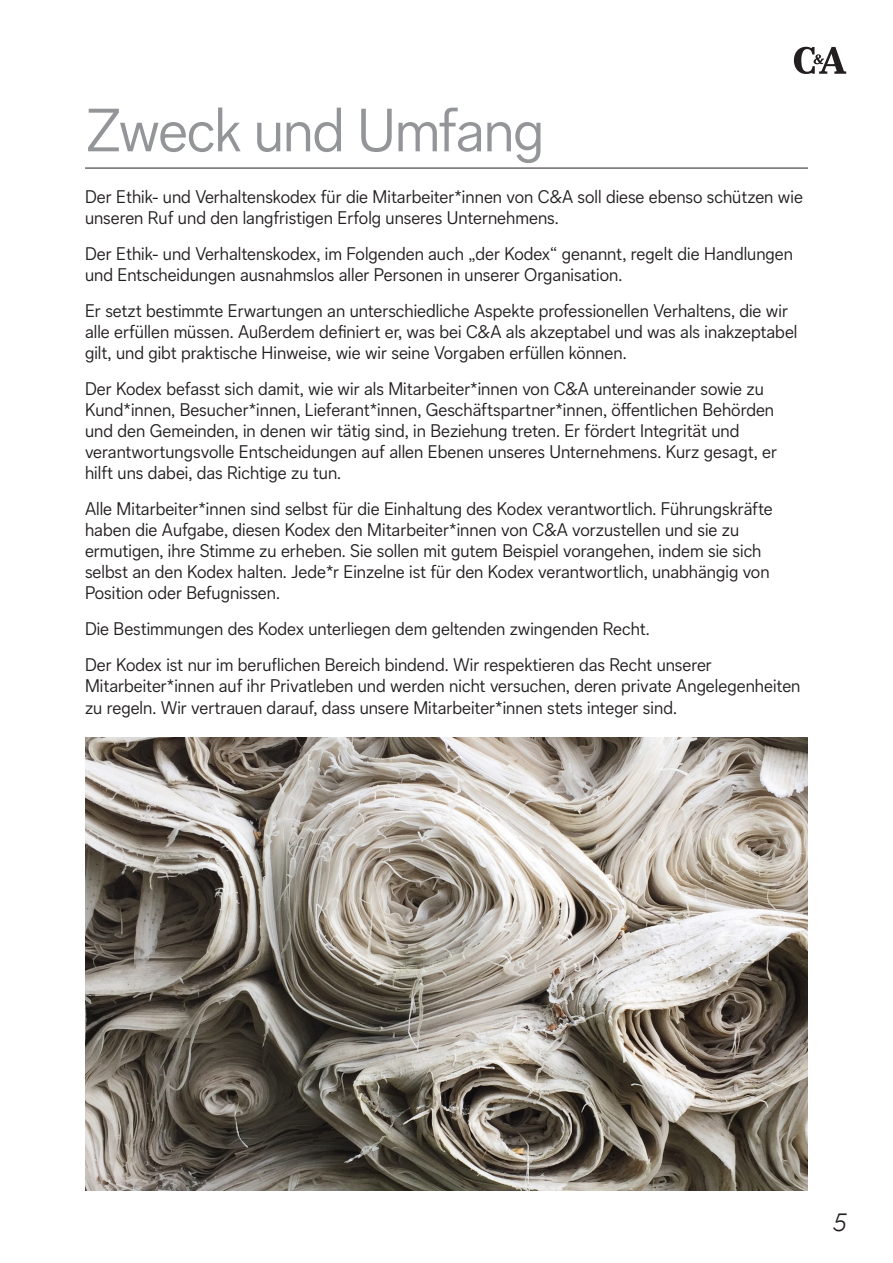
<style>
.page{position:relative;width:893px;height:1263px;background:#fff}
.page>*{position:absolute;margin:0;border:0;box-sizing:border-box;transform-origin:0 0}
.Headlines{font:300 60px "CA Sans";letter-spacing:-.02em;color:#939598}
.t1{font:italic 300 25.5px "CA Sans";color:#231f20}
.t2{font:300 18px/21px "CA Sans";color:#231f20}
</style>
<div class="page">
<svg style="left:794px;top:47px;width:52px;height:27px"></svg>
<hr style="left:85px;top:168px;width:723px;height:1px;background:#231f20">
<img style="left:85px;top:738px;width:723px;height:453px">
<p class="Headlines" style="left:85px;top:95px;width:461px">Zweck und Umfang</p>
<p class="t2" style="left:85px;top:186px;width:719px">Der Ethik- und Verhaltenskodex für die Mitarbeiter*innen von C&amp;A soll diese ebenso schützen wie unseren Ruf und den langfristigen Erfolg unseres Unternehmens.</p>
<p class="t2" style="left:85px;top:243px;width:710px">Der Ethik- und Verhaltenskodex, im Folgenden auch „der Kodex“ genannt, regelt die Handlungen und Entscheidungen ausnahmslos aller Personen in unserer Organisation.</p>
<p class="t2" style="left:85px;top:300px;width:714px">Er setzt bestimmte Erwartungen an unterschiedliche Aspekte professionellen Verhaltens, die wir alle erfüllen müssen. Außerdem definiert er, was bei C&amp;A als akzeptabel und was als inakzeptabel gilt, und gibt praktische Hinweise, wie wir seine Vorgaben erfüllen können.</p>
<p class="t2" style="left:85px;top:378px;width:694px">Der Kodex befasst sich damit, wie wir als Mitarbeiter*innen von C&amp;A untereinander sowie zu Kund*innen, Besucher*innen, Lieferant*innen, Geschäftspartner*innen, öffentlichen Behörden und den Gemeinden, in denen wir tätig sind, in Beziehung treten. Er fördert Integrität und verantwortungsvolle Entscheidungen auf allen Ebenen unseres Unternehmens. Kurz gesagt, er hilft uns dabei, das Richtige zu tun.</p>
<p class="t2" style="left:85px;top:498px;width:689px">Alle Mitarbeiter*innen sind selbst für die Einhaltung des Kodex verantwortlich. Führungskräfte haben die Aufgabe, diesen Kodex den Mitarbeiter*innen von C&amp;A vorzustellen und sie zu ermutigen, ihre Stimme zu erheben. Sie sollen mit gutem Beispiel vorangehen, indem sie sich selbst an den Kodex halten. Jede*r Einzelne ist für den Kodex verantwortlich, unabhängig von Position oder Befugnissen.</p>
<p class="t2" style="left:85px;top:618px;width:566px">Die Bestimmungen des Kodex unterliegen dem geltenden zwingenden Recht.</p>
<p class="t2" style="left:85px;top:654px;width:717px;line-height:21.8px">Der Kodex ist nur im beruflichen Bereich bindend. Wir respektieren das Recht unserer<br>Mitarbeiter*innen auf ihr Privatleben und werden nicht versuchen, deren private Angelegenheiten zu regeln. Wir vertrauen darauf, dass unsere Mitarbeiter*innen stets integer sind.</p>
<h2 class="t1" style="left:833px;top:1207px;width:15px">5</h2>
</div>
